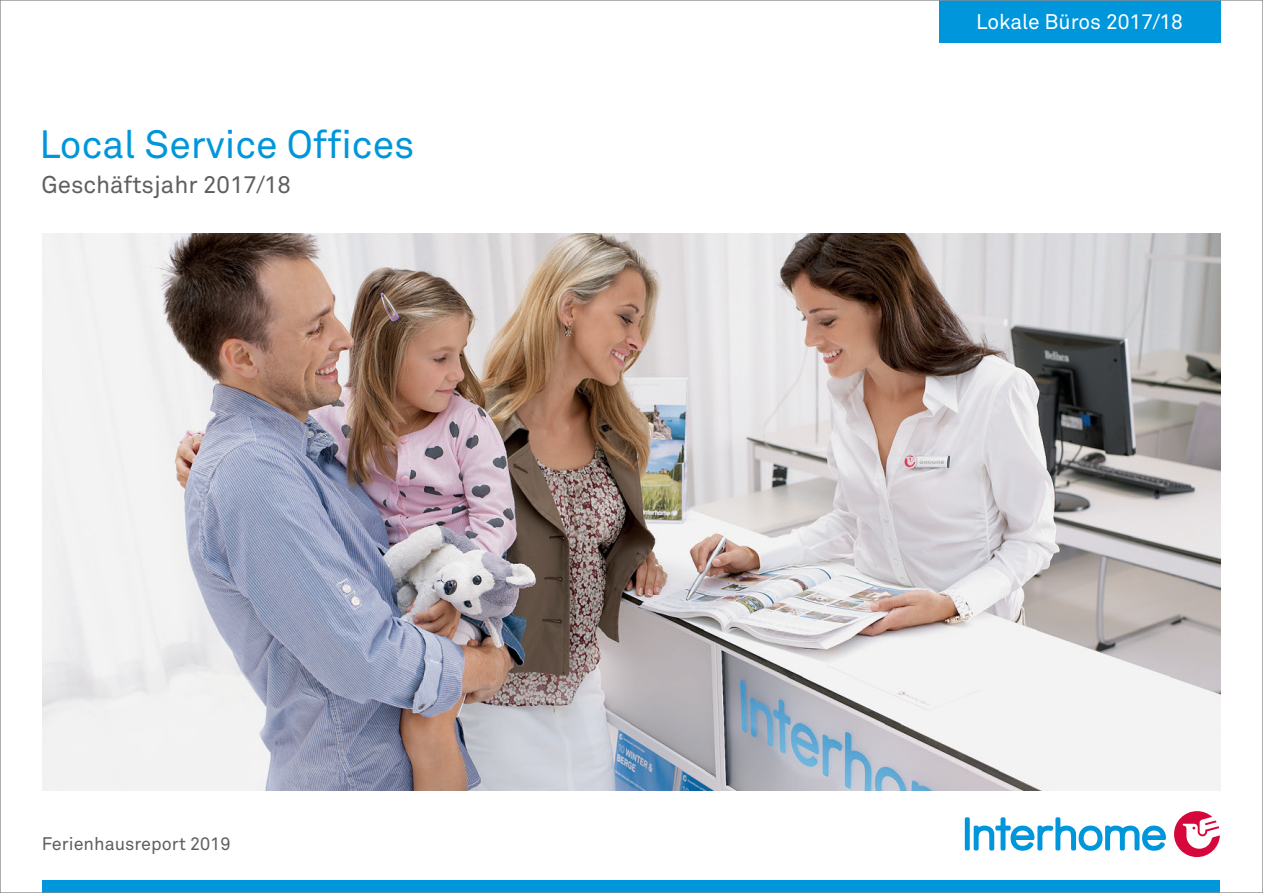
<style>
.page{position:relative;width:1263px;height:893px;background:#fff}
.page>*{position:absolute;margin:0;border:0;box-sizing:border-box;transform-origin:0 0}
.t1{font:39px "Akkurat Pro";color:#0096db}
.t2{font:24px "Akkurat Pro";color:#5f5f62}
.t3{font:21px "Akkurat Pro";color:#fff}
.t4{font:18px "Akkurat Pro";color:#5f5f62}
</style>
<div class="page">
<div style="left:43px;top:880px;width:1177px;height:13px;background:#0096db"></div>
<div style="left:965px;top:817px;width:5px;height:33px;background:#0096db;border-radius:2px"></div>
<svg style="left:974px;top:817px;width:192px;height:34px"></svg>
<svg style="left:1174px;top:811px;width:46px;height:46px"></svg>
<div style="left:939px;top:0;width:281px;height:43px;background:#0096db"></div>
<img style="left:43px;top:234px;width:1177px;height:557px">
<h1 class="t1" style="left:39px;top:122px;width:377px">Local Service Offices</h1>
<h2 class="t2" style="left:41px;top:170px;width:251px">Geschäftsjahr 2017/18</h2>
<p class="t4" style="left:42px;top:834px;width:190px">Ferienhausreport 2019</p>
<p class="t3" style="left:976px;top:10px;width:208px">Lokale Büros 2017/18</p>
</div>
